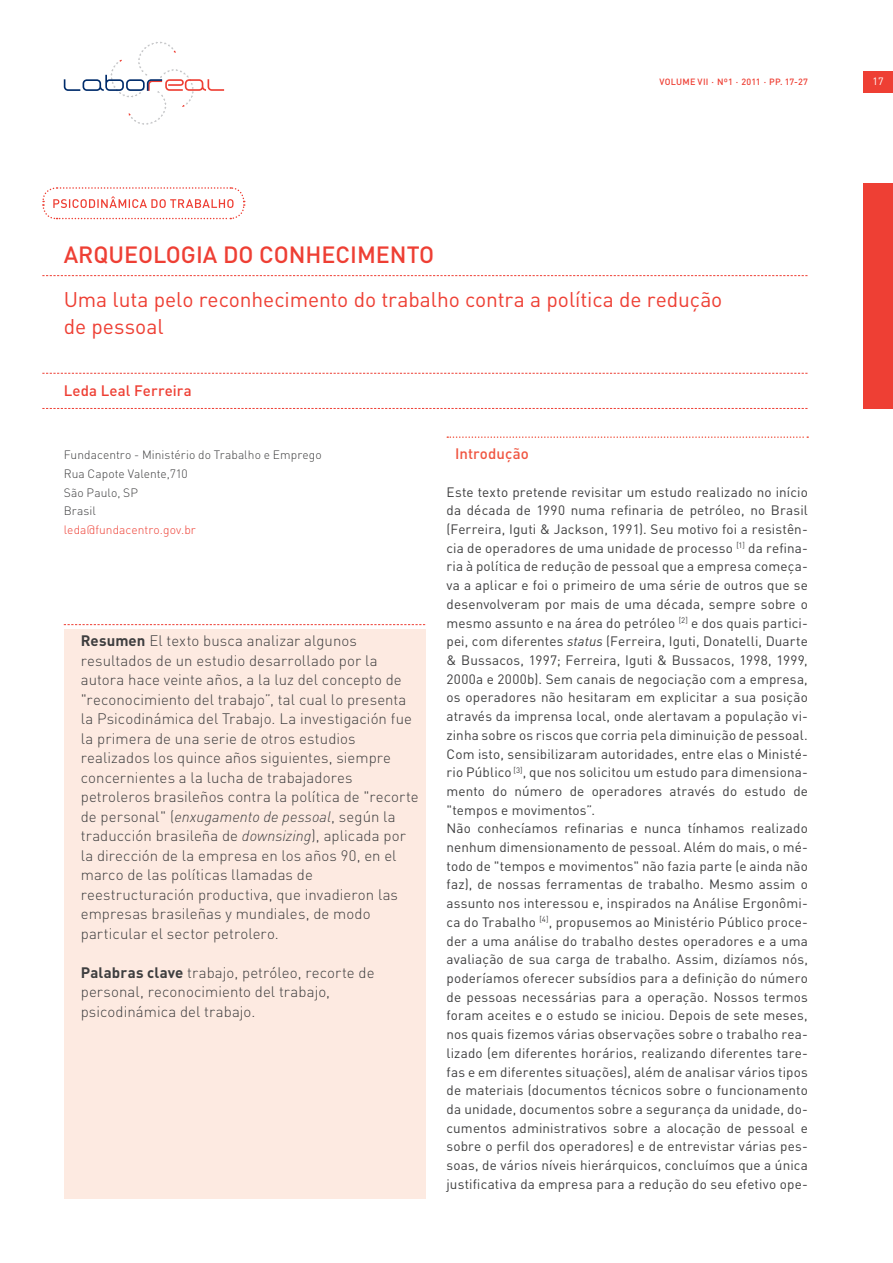
<style>
.page{position:relative;width:893px;height:1263px;background:#fff}
.page>*{position:absolute;margin:0;border:0;box-sizing:border-box;transform-origin:0 0}
.título_rubrica{font:500 23.25px "DIN";color:#ee3f34}
.titulo_artigo{font:21px "DIN";letter-spacing:-.005em;color:#ee3f34}
.texto_resumo{font:300 15px/19.5px "DIN";letter-spacing:.005em;color:#3e3e3f}
.nomes_autores{font:500 15px "DIN";letter-spacing:.01em;color:#ee3f34}
.tittexto{font:500 15px "DIN";letter-spacing:.005em;color:#f05642}
.texto_normal{font:13.5px/18.8px "DIN";letter-spacing:.01em;color:#3e3e3f;text-align:justify}
.contactos_autores{font:300 12px "DIN";letter-spacing:.005em;color:#3e3e3f}
.contactos_autores-2{font:300 12px "DIN";letter-spacing:.005em;color:#ee3f34}
.t1{font:10.5px "DIN";color:#fff}
.cabeçalhos_intro{font:500 9px "DIN";letter-spacing:.03em;color:#ee3f34}
.s1{font-weight:700}
.s2{font-style:italic}
</style>
<div class="page">
<div style="left:863px;top:72px;width:30px;height:21px;background:#ee3f34"></div>
<div style="left:863px;top:183px;width:30px;height:226px;background:#ee3f34"></div>
<svg style="left:64px;top:42px;width:160px;height:83px"></svg>
<svg style="left:42px;top:373px;width:766px;height:1px"></svg>
<svg style="left:42px;top:408px;width:766px;height:1px"></svg>
<svg style="left:42px;top:275px;width:766px;height:1px"></svg>
<div style="left:64px;top:629px;width:361px;height:570px;background:#fdeae1"></div>
<svg style="left:64px;top:624px;width:361px;height:1px"></svg>
<svg style="left:447px;top:436px;width:361px;height:2px"></svg>
<svg style="left:42px;top:187px;width:203px;height:33px"></svg>
<p class="título_rubrica" style="left:64px;top:239px;width:372px">ARQUEOLOGIA DO CONHECIMENTO</p>
<p class="cabeçalhos_intro" style="left:659px;top:76px;width:150px">VOLUME VII · Nº1 · 2011 · PP. 17-27</p>
<p class="titulo_artigo" style="left:64px;top:286px;width:660px">Uma luta pelo reconhecimento do trabalho contra a política de redução</p>
<p class="titulo_artigo" style="left:64px;top:313px;width:101px">de pessoal</p>
<p class="nomes_autores" style="left:64px;top:381px;width:130px">Leda Leal Ferreira</p>
<p class="contactos_autores" style="left:64px;top:447px;width:259px">Fundacentro - Ministério do Trabalho e Emprego</p>
<p class="contactos_autores" style="left:64px;top:466px;width:125px">Rua Capote Valente,710</p>
<p class="contactos_autores" style="left:64px;top:485px;width:76px">São Paulo, SP</p>
<p class="contactos_autores" style="left:64px;top:504px;width:34px">Brasil</p>
<p class="contactos_autores-2" style="left:64px;top:522px;width:134px">leda@fundacentro.gov.br</p>
<p class="texto_resumo" style="left:81px;top:631px;width:339px"><span class="s1">Resumen</span> El texto busca analizar algunos resultados de un estudio desarrollado por la autora hace veinte años, a la luz del concepto de "reconocimiento del trabajo”, tal cual lo presenta la Psicodinámica del Trabajo. La investigación fue la primera de una serie de otros estudios realizados los quince años siguientes, siempre concernientes a la lucha de trabajadores petroleros brasileños contra la política de "recorte de personal" (<span class="s2">enxugamento de pessoal</span>, según la traducción brasileña de <span class="s2">downsizing</span>), aplicada por la dirección de la empresa en los años 90, en el marco de las políticas llamadas de reestructuración productiva, que invadieron las empresas brasileñas y mundiales, de modo particular el sector petrolero.</p>
<p class="texto_resumo" style="left:81px;top:962px;width:295px"><span class="s1">Palabras clave</span> trabajo, petróleo, recorte de personal, reconocimiento del trabajo, psicodinámica del trabajo.</p>
<p class="tittexto" style="left:455px;top:444px;width:75px">Introdução</p>
<p class="texto_normal" style="left:446px;top:482px;width:363px">Este texto pretende revisitar um estudo realizado no início da década de 1990 numa refinaria de petróleo, no Brasil (Ferreira, Iguti &amp; Jackson, 1991). Seu motivo foi a resistên&shy;cia de operadores de uma unidade de processo <sup>[1]</sup> da refina&shy;ria à política de redução de pessoal que a empresa começa&shy;va a aplicar e foi o primeiro de uma série de outros que se desenvolveram por mais de uma década, sempre sobre o mesmo assunto e na área do petróleo <sup>[2]</sup> e dos quais partici&shy;pei, com diferentes <span class="s2">status</span> (Ferreira, Iguti, Donatelli, Duarte &amp; Bussacos, 1997; Ferreira, Iguti &amp; Bussacos, 1998, 1999, 2000a e 2000b). Sem canais de negociação com a empresa, os operadores não hesitaram em explicitar a sua posição através da imprensa local, onde alertavam a população vi&shy;zinha sobre os riscos que corria pela diminuição de pessoal.<br>Com isto, sensibilizaram autoridades, entre elas o Ministé&shy;rio Público <sup>[3]</sup>, que nos solicitou um estudo para dimensiona&shy;mento do número de operadores através do estudo de "tempos e movimentos”.</p>
<p class="texto_normal" style="left:446px;top:819px;width:363px">Não conhecíamos refinarias e nunca tínhamos realizado nenhum dimensionamento de pessoal. Além do mais, o mé&shy;todo de "tempos e movimentos" não fazia parte (e ainda não faz), de nossas ferramentas de trabalho. Mesmo assim o assunto nos interessou e, inspirados na Análise Ergonômi&shy;ca do Trabalho <sup>[4]</sup>, propusemos ao Ministério Público proce&shy;der a uma análise do trabalho destes operadores e a uma avaliação de sua carga de trabalho. Assim, dizíamos nós, poderíamos oferecer subsídios para a definição do número de pessoas necessárias para a operação. Nossos termos foram aceites e o estudo se iniciou. Depois de sete meses, nos quais fizemos várias observações sobre o trabalho rea&shy;lizado (em diferentes horários, realizando diferentes tare&shy;fas e em diferentes situações), além de analisar vários tipos de materiais (documentos técnicos sobre o funcionamento da unidade, documentos sobre a segurança da unidade, do&shy;cumentos administrativos sobre a alocação de pessoal e sobre o perfil dos operadores) e de entrevistar várias pes&shy;soas, de vários níveis hierárquicos, concluímos que a única justificativa da empresa para a redução do seu efetivo ope-</p>
<p class="t1" style="left:873px;top:75px;width:12px">17</p>
</div>
